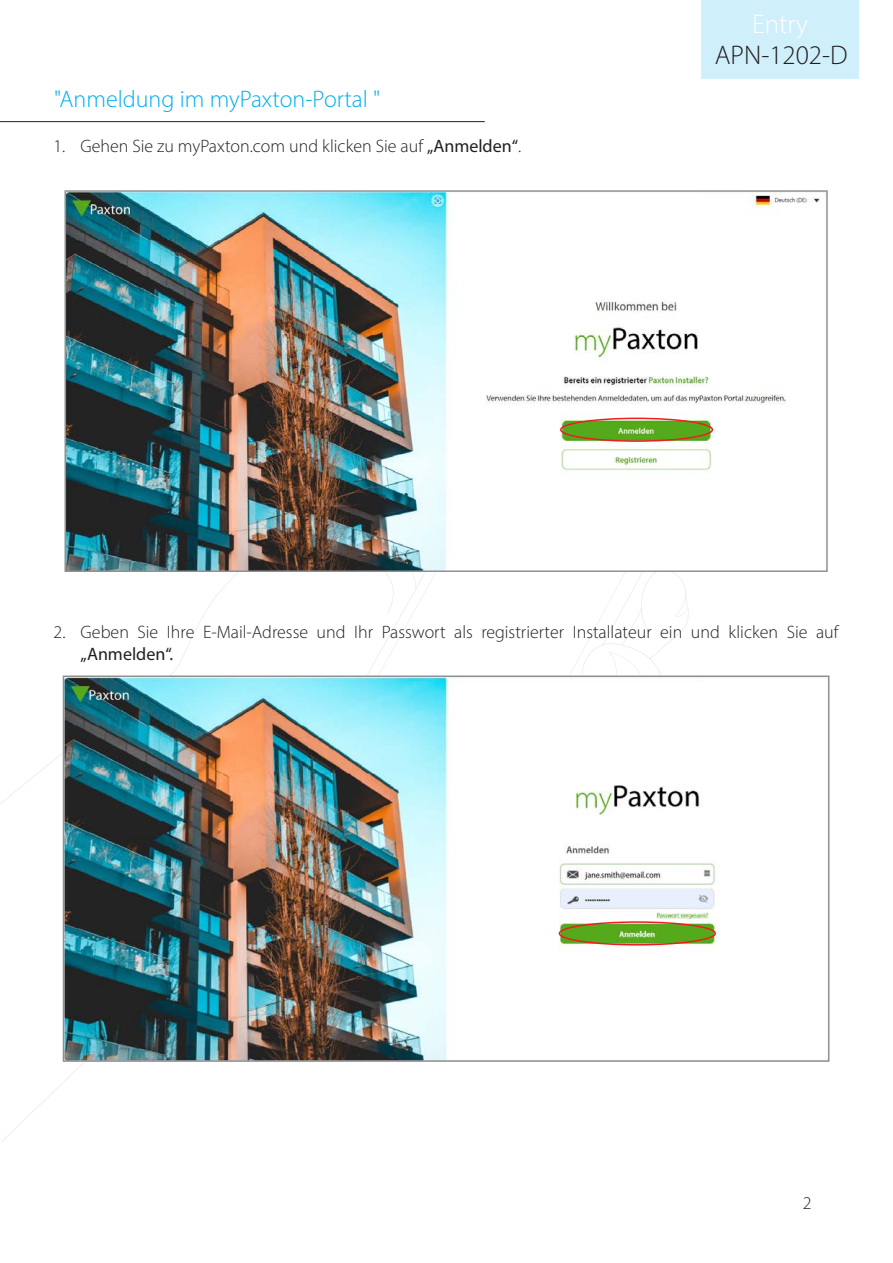
<style>
.page{position:relative;width:893px;height:1263px;background:#fff}
.page>*{position:absolute;margin:0;border:0;box-sizing:border-box;transform-origin:0 0}
.t1{font:300 27px "Myriad Pro";color:#231f20}
.t2{font:300 27px "Myriad Pro";color:#fff}
.Section_title{font:300 24px "Myriad Pro";color:#00aeef}
.t3{font:300 18px/21.6px "Myriad Pro";color:#231f20}
.s1{font-weight:400}
</style>
<div class="page">
<div style="left:702px;top:0;width:157px;height:79px;background:#cfeffb"></div>
<hr style="left:0;top:121px;width:485px;height:1px;background:#231f20">
<img style="left:67px;top:193px;width:753px;height:376px">
<div style="left:64px;top:190px;width:764px;height:382px;border:2px solid #8f9194"></div>
<img style="left:66px;top:678px;width:654px;height:381px">
<div style="left:63px;top:675px;width:766px;height:387px;border:2px solid #8f9194"></div>
<div style="left:560px;top:418px;width:153px;height:24px;border:2px solid #ee1d23;border-radius:50%"></div>
<div style="left:559px;top:921px;width:157px;height:24px;border:2px solid #ee1d23;border-radius:50%"></div>
<h1 class="t2" style="left:752px;top:8px;width:58px">Entry</h1>
<p class="Section_title" style="left:54px;top:84px;width:328px">"Anmeldung im myPaxton-Portal "</p>
<p class="t3" style="left:53px;top:135px;width:469px">1. Gehen Sie zu myPaxton.com und klicken Sie auf <span class="s1">„Anmelden“</span>.</p>
<h1 class="t1" style="left:715px;top:39px;width:134px">APN-1202-D</h1>
<p class="t3" style="left:81px;top:621px;width:759px;text-indent:-27px">2. Geben Sie Ihre E-Mail-Adresse und Ihr Passwort als registrierter Installateur ein und klicken Sie auf <span class="s1">„Anmelden“.</span></p>
<p class="t3" style="left:803px;top:1192px;width:10px">2</p>
</div>
